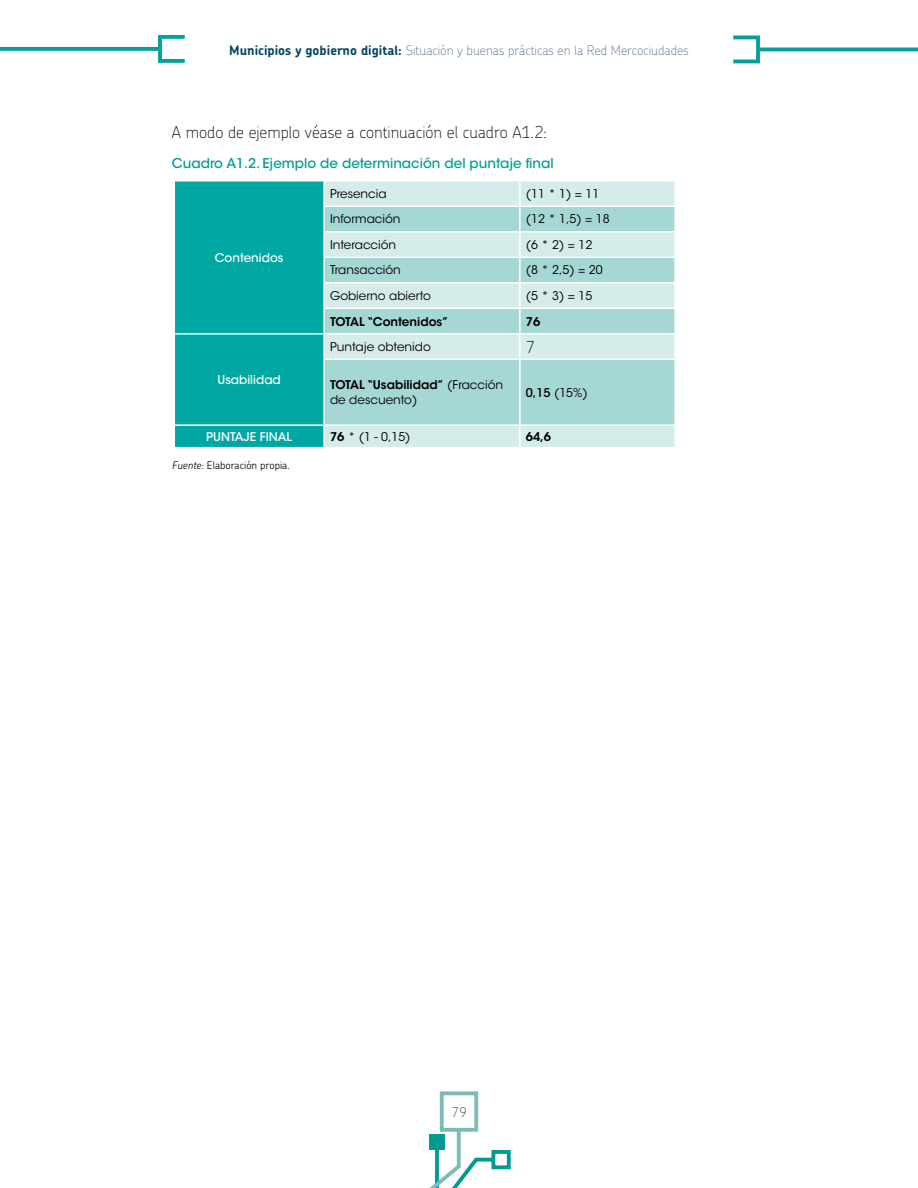
<style>
.page{position:relative;width:918px;height:1188px;background:#fff}
.page>*{position:absolute;margin:0;border:0;box-sizing:border-box;transform-origin:0 0}
.t1{font:100 16.5px "Chevin";color:#000}
.t2{font:500 13.5px "ITC Avant Garde Std";color:#009c95}
.t3{font:100 13.5px "Chevin";color:#3c3c3b}
.t4{font:100 13.05px "Chevin";color:#506c86}
.t5{font:12px/14.4px "ITC Avant Garde Std";color:#000}
.t6{font:500 12px "ITC Avant Garde Std";color:#fff}
.t7{font:600 12px "ITC Avant Garde Std";color:#000}
.t8{font:300 10.5px "Chevin";color:#000}
.s1{font-weight:700;color:#004460}
.s2{font-weight:600}
.s3{font-weight:500}
.s4{font-style:italic}
</style>
<div class="page">
<div style="left:491px;top:1150px;width:20px;height:19px;border:4px solid #009a93"></div>
<svg style="left:429px;top:1125px;width:68px;height:63px"></svg>
<div style="left:440px;top:1091px;width:38px;height:41px;background:#fff;border:4px solid #79bcb8"></div>
<div style="left:158px;top:35px;width:29px;height:28px;border:4px solid #00a19a"></div>
<svg style="left:0;top:47px;width:159px;height:4px"></svg>
<div style="left:731px;top:36px;width:29px;height:27px;border:4px solid #00a19a"></div>
<hr style="left:759px;top:48px;width:159px;height:3px;background:#00a19a">
<div style="left:325px;top:181px;width:349px;height:266px;background:#d5eceb"></div>
<svg style="left:325px;top:207px;width:349px;height:217px;background:#b5dedc"></svg>
<div style="left:174px;top:181px;width:149px;height:266px;background:#00a7a3"></div>
<hr style="left:175px;top:333px;width:148px;height:2px;background:#fff">
<hr style="left:175px;top:424px;width:148px;height:2px;background:#fff">
<hr style="left:519px;top:181px;width:2px;height:25px;background:#fff">
<hr style="left:519px;top:233px;width:2px;height:24px;background:#fff">
<hr style="left:519px;top:284px;width:2px;height:24px;background:#fff">
<hr style="left:519px;top:335px;width:2px;height:24px;background:#fff">
<hr style="left:519px;top:426px;width:2px;height:21px;background:#fff">
<hr style="left:323px;top:206px;width:197px;height:1px;background:#fff">
<hr style="left:323px;top:231px;width:197px;height:2px;background:#fff">
<hr style="left:520px;top:206px;width:156px;height:1px;background:#fff">
<hr style="left:519px;top:207px;width:2px;height:24px;background:#fff">
<hr style="left:520px;top:231px;width:156px;height:2px;background:#fff">
<hr style="left:323px;top:257px;width:197px;height:1px;background:#fff">
<hr style="left:323px;top:282px;width:197px;height:2px;background:#fff">
<hr style="left:520px;top:257px;width:156px;height:1px;background:#fff">
<hr style="left:519px;top:258px;width:2px;height:24px;background:#fff">
<hr style="left:520px;top:282px;width:156px;height:2px;background:#fff">
<hr style="left:323px;top:308px;width:197px;height:1px;background:#fff">
<hr style="left:323px;top:333px;width:197px;height:2px;background:#fff">
<hr style="left:520px;top:308px;width:156px;height:1px;background:#fff">
<hr style="left:519px;top:309px;width:2px;height:24px;background:#fff">
<hr style="left:520px;top:333px;width:156px;height:2px;background:#fff">
<hr style="left:323px;top:359px;width:197px;height:1px;background:#fff">
<hr style="left:323px;top:424px;width:197px;height:2px;background:#fff">
<hr style="left:520px;top:359px;width:156px;height:1px;background:#fff">
<hr style="left:519px;top:360px;width:2px;height:64px;background:#fff">
<hr style="left:520px;top:424px;width:156px;height:2px;background:#fff">
<p class="t4" style="left:229px;top:42px;width:461px"><span class="s1">Municipios y gobierno digital:</span> Situación y buenas prácticas en la Red Mercociudades</p>
<h1 class="t1" style="left:172px;top:122px;width:377px">A modo de ejemplo véase a continuación el cuadro A1.2:</h1>
<p class="t2" style="left:172px;top:154px;width:383px">Cuadro A1.2. Ejemplo de determinación del puntaje final</p>
<p class="t6" style="left:215px;top:250px;width:70px">Contenidos</p>
<p class="t6" style="left:217px;top:372px;width:65px">Usabilidad</p>
<p class="t5" style="left:330px;top:187px;width:58px">Presencia</p>
<p class="t5" style="left:526px;top:187px;width:75px">(11 * 1) = 11</p>
<p class="t5" style="left:330px;top:212px;width:72px">Información</p>
<p class="t5" style="left:526px;top:212px;width:85px">(12 * 1,5) = 18</p>
<p class="t5" style="left:330px;top:238px;width:68px">Interacción</p>
<p class="t5" style="left:526px;top:238px;width:68px">(6 * 2) = 12</p>
<p class="t5" style="left:330px;top:263px;width:72px">Transacción</p>
<p class="t5" style="left:526px;top:263px;width:78px">(8 * 2,5) = 20</p>
<p class="t5" style="left:330px;top:289px;width:103px">Gobierno abierto</p>
<p class="t5" style="left:526px;top:289px;width:68px">(5 * 3) = 15</p>
<p class="t7" style="left:330px;top:314px;width:120px">TOTAL “Contenidos”</p>
<p class="t7" style="left:526px;top:314px;width:16px">76</p>
<p class="t5" style="left:330px;top:340px;width:102px">Puntaje obtenido</p>
<h1 class="t1" style="left:526px;top:336px;width:11px">7</h1>
<p class="t5" style="left:330px;top:378px;width:175px"><span class="s2">TOTAL “Usabilidad”</span> (Fracción de descuento)</p>
<p class="t5" style="left:526px;top:385px;width:63px"><span class="s3">0,15</span> (15%)</p>
<p class="t6" style="left:206px;top:429px;width:87px">PUNTAJE FINAL</p>
<p class="t5" style="left:330px;top:429px;width:82px"><span class="s2">76</span> * (1 - 0,15)</p>
<p class="t7" style="left:526px;top:429px;width:27px">64,6</p>
<p class="t8" style="left:172px;top:458px;width:119px"><span class="s4">Fuente:</span> Elaboración propia.</p>
<p class="t3" style="left:451px;top:1103px;width:17px">79</p>
</div>
